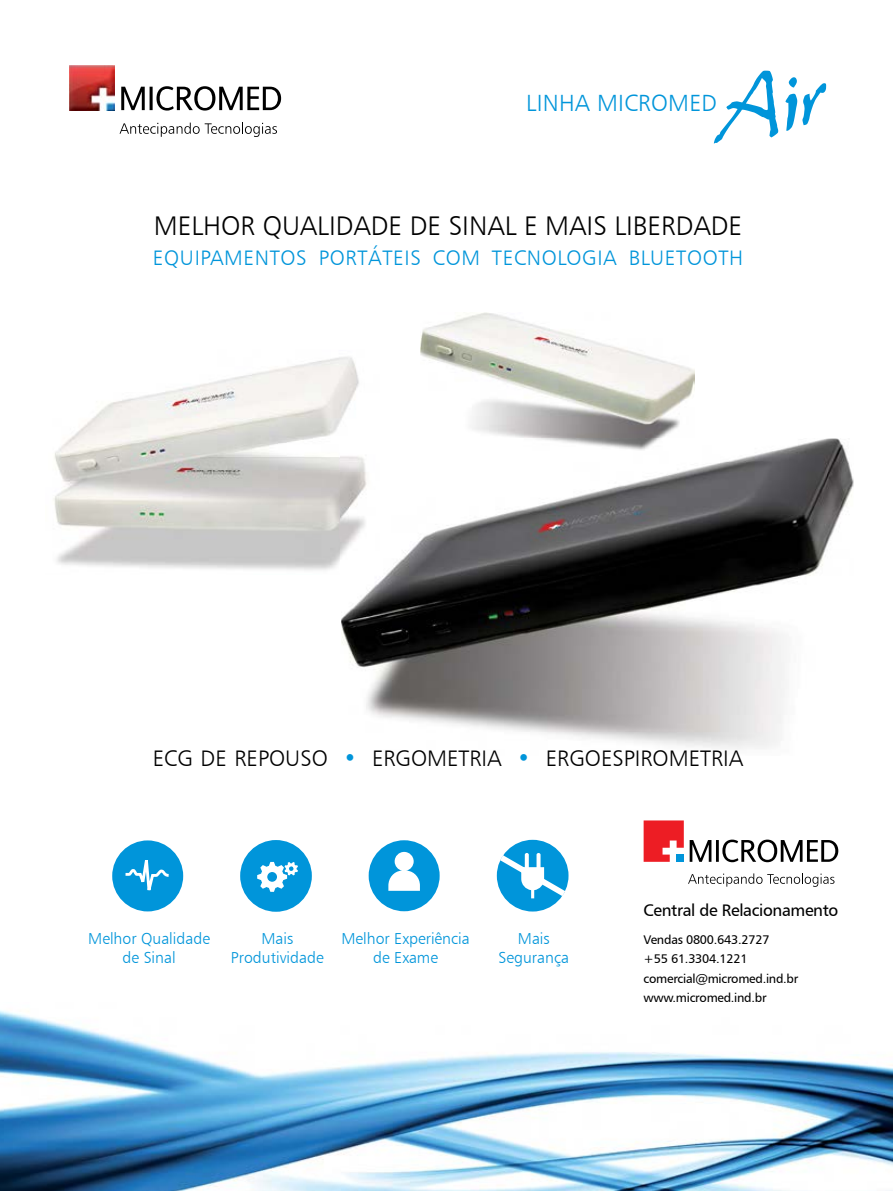
<style>
.page{position:relative;width:893px;height:1191px;background:#fff}
.page>*{position:absolute;margin:0;border:0;box-sizing:border-box;transform-origin:0 0}
.t1{font:27px "Humanist 777 BT Light B";color:#000}
.t2{font:23.55px "Humanist 777 BT Light B";letter-spacing:.01em;color:#0095da}
.t3{font:22.5px "Humanist 777 BT Light B";color:#000}
.t4{font:21px "Humanist 777 BT Light B";letter-spacing:.03em;color:#0095da}
.t5{font:16.8px "Humanist 777 BT Roman B";letter-spacing:-.02em;color:#000}
.t6{font:15.9px/19.8px "Humanist 777 BT Light B";color:#0095da;text-align:center}
.t7{font:12.6px/19.5px "Humanist 777 BT Roman B";letter-spacing:-.02em;color:#000}
.s1{color:#0095da}
</style>
<div class="page">
<img style="left:0;top:1010px;width:893px;height:181px">
<svg style="left:644px;top:820px;width:40px;height:41px;background:#e7444c"></svg>
<svg style="left:690px;top:839px;width:148px;height:23px"></svg>
<svg style="left:688px;top:873px;width:146px;height:13px"></svg>
<svg style="left:121px;top:86px;width:160px;height:25px"></svg>
<svg style="left:120px;top:123px;width:157px;height:14px"></svg>
<img style="left:70px;top:66px;width:45px;height:45px">
<img style="left:421px;top:313px;width:274px;height:125px">
<img style="left:54px;top:357px;width:305px;height:213px">
<img style="left:341px;top:438px;width:512px;height:311px">
<img style="left:341px;top:438px;width:39px;height:137px">
<svg style="left:785px;top:77px;width:41px;height:54px"></svg>
<svg style="left:714px;top:70px;width:64px;height:73px"></svg>
<div style="left:240px;top:840px;width:72px;height:71px;background:#0095da;border-radius:50%"></div>
<svg style="left:257px;top:862px;width:41px;height:30px"></svg>
<div style="left:112px;top:840px;width:71px;height:71px;background:#0095da;border-radius:50%"></div>
<svg style="left:123px;top:840px;width:48px;height:67px"></svg>
<div style="left:497px;top:840px;width:71px;height:71px;background:#0095da;border-radius:50%"></div>
<svg style="left:500px;top:853px;width:65px;height:45px"></svg>
<div style="left:369px;top:840px;width:71px;height:71px;background:#0095da;border-radius:50%"></div>
<svg style="left:388px;top:852px;width:32px;height:38px"></svg>
<svg style="left:0;top:1187px;width:3px;height:4px"></svg>
<h2 class="t2" style="left:526px;top:88px;width:192px">LINHA MICROMED</h2>
<h1 class="t1" style="left:154px;top:209px;width:590px">MELHOR QUALIDADE DE SINAL E MAIS LIBERDADE</h1>
<h3 class="t4" style="left:153px;top:244px;width:592px">EQUIPAMENTOS PORTÁTEIS COM TECNOLOGIA BLUETOOTH</h3>
<h3 class="t3" style="left:153px;top:744px;width:592px">ECG DE REPOUSO <span class="s1">•</span> ERGOMETRIA <span class="s1">•</span> ERGOESPIROMETRIA</h3>
<p class="t6" style="left:88px;top:928px;width:123px">Melhor Qualidade de Sinal</p>
<p class="t6" style="left:231px;top:928px;width:94px">Mais<br>Produtividade</p>
<p class="t6" style="left:341px;top:928px;width:130px">Melhor Experiência de Exame</p>
<p class="t6" style="left:499px;top:928px;width:72px">Mais<br>Segurança</p>
<h3 class="t5" style="left:644px;top:900px;width:196px">Central de Relacionamento</h3>
<p class="t7" style="left:644px;top:929px;width:156px">Vendas 0800.643.2727<br>+55 61.3304.1221 comercial@micromed.ind.br www.micromed.ind.br</p>
</div>
